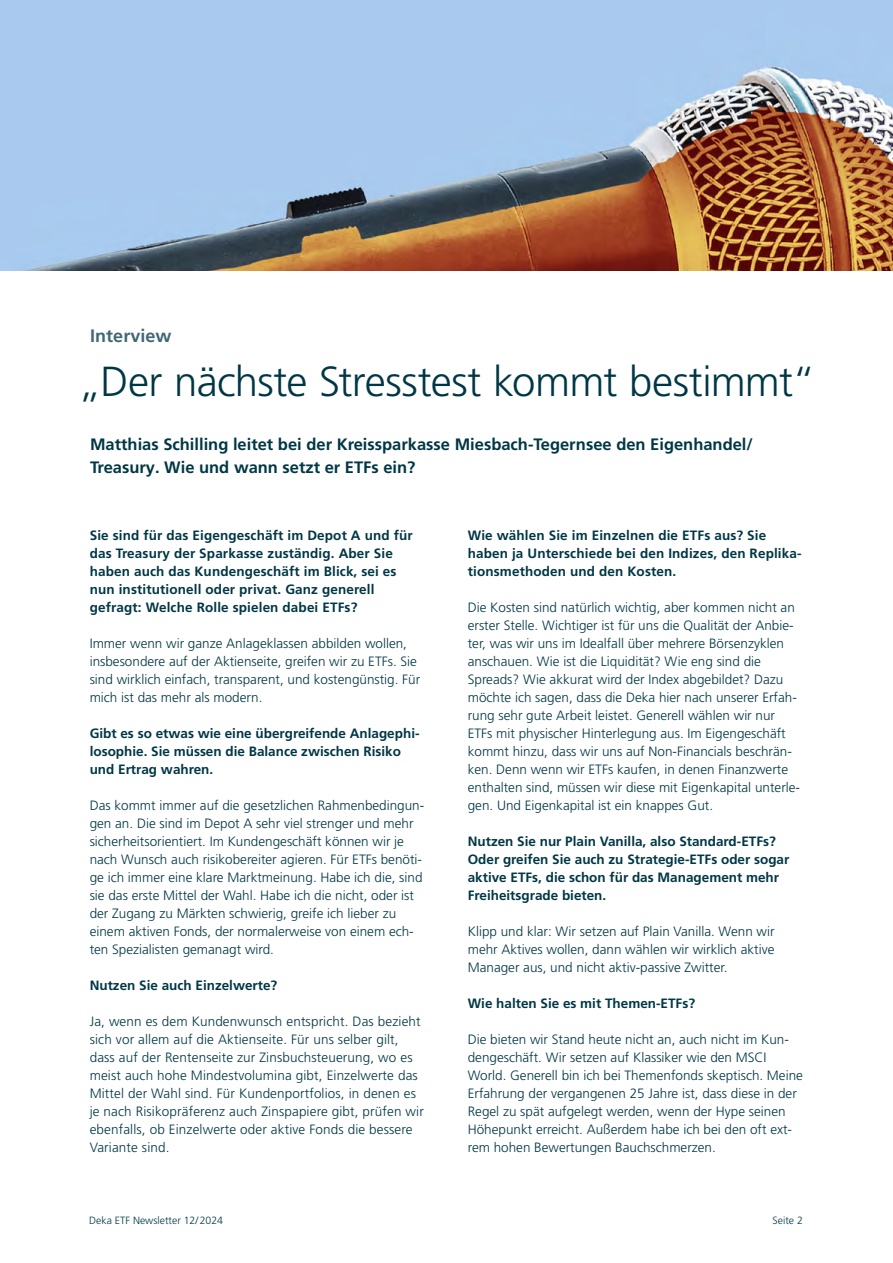
<style>
.page{position:relative;width:893px;height:1263px;background:#fff}
.page>*{position:absolute;margin:0;border:0;box-sizing:border-box;transform-origin:0 0}
.t1{font:300 42px "Deka Frutiger OTPS";letter-spacing:-.015em;color:#003745}
.t2{font:700 18px "Deka Frutiger OTPS";color:#406974}
.t3{font:700 16.5px/22.5px "Deka Frutiger OTPS";color:#003745}
.t4{font:300 13.5px/18px "Deka Frutiger OTPS";color:#003745}
.t5{font:700 13.5px/18px "Deka Frutiger OTPS";color:#003745}
.t6{font:300 10.5px "Deka Frutiger OTPS";color:#003745}
</style>
<div class="page">
<img style="left:0;top:0;width:893px;height:270px">
<h2 class="t2" style="left:90px;top:325px;width:83px">Interview</h2>
<h1 class="t1" style="left:78px;top:356px;width:739px">„Der nächste Stresstest kommt bestimmt“</h1>
<p class="t3" style="left:90px;top:433px;width:664px">Matthias Schilling leitet bei der Kreissparkasse Miesbach-Tegernsee den Eigenhandel/<br>Treasury. Wie und wann setzt er ETFs ein?</p>
<p class="t5" style="left:90px;top:526px;width:325px">Sie sind für das Eigengeschäft im Depot A und für das Treasury der Sparkasse zuständig. Aber Sie haben auch das Kundengeschäft im Blick, sei es nun institutionell oder privat. Ganz generell gefragt: Welche Rolle spielen dabei ETFs?</p>
<p class="t4" style="left:90px;top:634px;width:332px">Immer wenn wir ganze Anlageklassen abbilden wollen, insbesondere auf der Aktienseite, greifen wir zu ETFs. Sie sind wirklich einfach, transparent, und kostengünstig. Für mich ist das mehr als modern.</p>
<p class="t5" style="left:90px;top:724px;width:331px">Gibt es so etwas wie eine übergreifende Anlagephi&shy;losophie. Sie müssen die Balance zwischen Risiko und Ertrag wahren.</p>
<p class="t4" style="left:90px;top:796px;width:336px">Das kommt immer auf die gesetzlichen Rahmenbedingun&shy;gen an. Die sind im Depot A sehr viel strenger und mehr sicherheitsorientiert. Im Kundengeschäft können wir je nach Wunsch auch risikobereiter agieren. Für ETFs benöti&shy;ge ich immer eine klare Marktmeinung. Habe ich die, sind sie das erste Mittel der Wahl. Habe ich die nicht, oder ist der Zugang zu Märkten schwierig, greife ich lieber zu einem aktiven Fonds, der normalerweise von einem ech&shy;ten Spezialisten gemanagt wird.</p>
<p class="t5" style="left:90px;top:976px;width:189px">Nutzen Sie auch Einzelwerte?</p>
<p class="t4" style="left:90px;top:1012px;width:336px">Ja, wenn es dem Kundenwunsch entspricht. Das bezieht sich vor allem auf die Aktienseite. Für uns selber gilt, dass auf der Rentenseite zur Zinsbuchsteuerung, wo es meist auch hohe Mindestvolumina gibt, Einzelwerte das Mittel der Wahl sind. Für Kundenportfolios, in denen es je nach Risikopräferenz auch Zinspapiere gibt, prüfen wir ebenfalls, ob Einzelwerte oder aktive Fonds die bessere Variante sind.</p>
<p class="t5" style="left:468px;top:526px;width:335px">Wie wählen Sie im Einzelnen die ETFs aus? Sie haben ja Unterschiede bei den Indizes, den Replika&shy;tionsmethoden und den Kosten.</p>
<p class="t4" style="left:468px;top:598px;width:334px">Die Kosten sind natürlich wichtig, aber kommen nicht an erster Stelle. Wichtiger ist für uns die Qualität der Anbie&shy;ter, was wir uns im Idealfall über mehrere Börsenzyklen anschauen. Wie ist die Liquidität? Wie eng sind die Spreads? Wie akkurat wird der Index abgebildet? Dazu möchte ich sagen, dass die Deka hier nach unserer Erfah&shy;rung sehr gute Arbeit leistet. Generell wählen wir nur ETFs mit physischer Hinterlegung aus. Im Eigengeschäft kommt hinzu, dass wir uns auf Non-Financials beschrän&shy;ken. Denn wenn wir ETFs kaufen, in denen Finanzwerte enthalten sind, müssen wir diese mit Eigenkapital unterle&shy;gen. Und Eigenkapital ist ein knappes Gut.</p>
<p class="t5" style="left:468px;top:832px;width:323px">Nutzen Sie nur Plain Vanilla, also Standard-ETFs?<br>Oder greifen Sie auch zu Strategie-ETFs oder sogar aktive ETFs, die schon für das Management mehr Freiheitsgrade bieten.</p>
<p class="t4" style="left:468px;top:922px;width:308px;text-align:justify">Klipp und klar: Wir setzen auf Plain Vanilla. Wenn wir mehr Aktives wollen, dann wählen wir wirklich aktive Manager aus, und nicht aktiv-passive Zwitter.</p>
<p class="t5" style="left:468px;top:994px;width:229px">Wie halten Sie es mit Themen-ETFs?</p>
<p class="t4" style="left:468px;top:1030px;width:337px">Die bieten wir Stand heute nicht an, auch nicht im Kun&shy;dengeschäft. Wir setzen auf Klassiker wie den MSCI World. Generell bin ich bei Themenfonds skeptisch. Meine Erfahrung der vergangenen 25 Jahre ist, dass diese in der Regel zu spät aufgelegt werden, wenn der Hype seinen Höhepunkt erreicht. Außerdem habe ich bei den oft ext&shy;rem hohen Bewertungen Bauchschmerzen.</p>
<p class="t6" style="left:89px;top:1214px;width:135px">Deka ETF Newsletter 12/2024</p>
<p class="t6" style="left:773px;top:1214px;width:32px">Seite 2</p>
</div>
